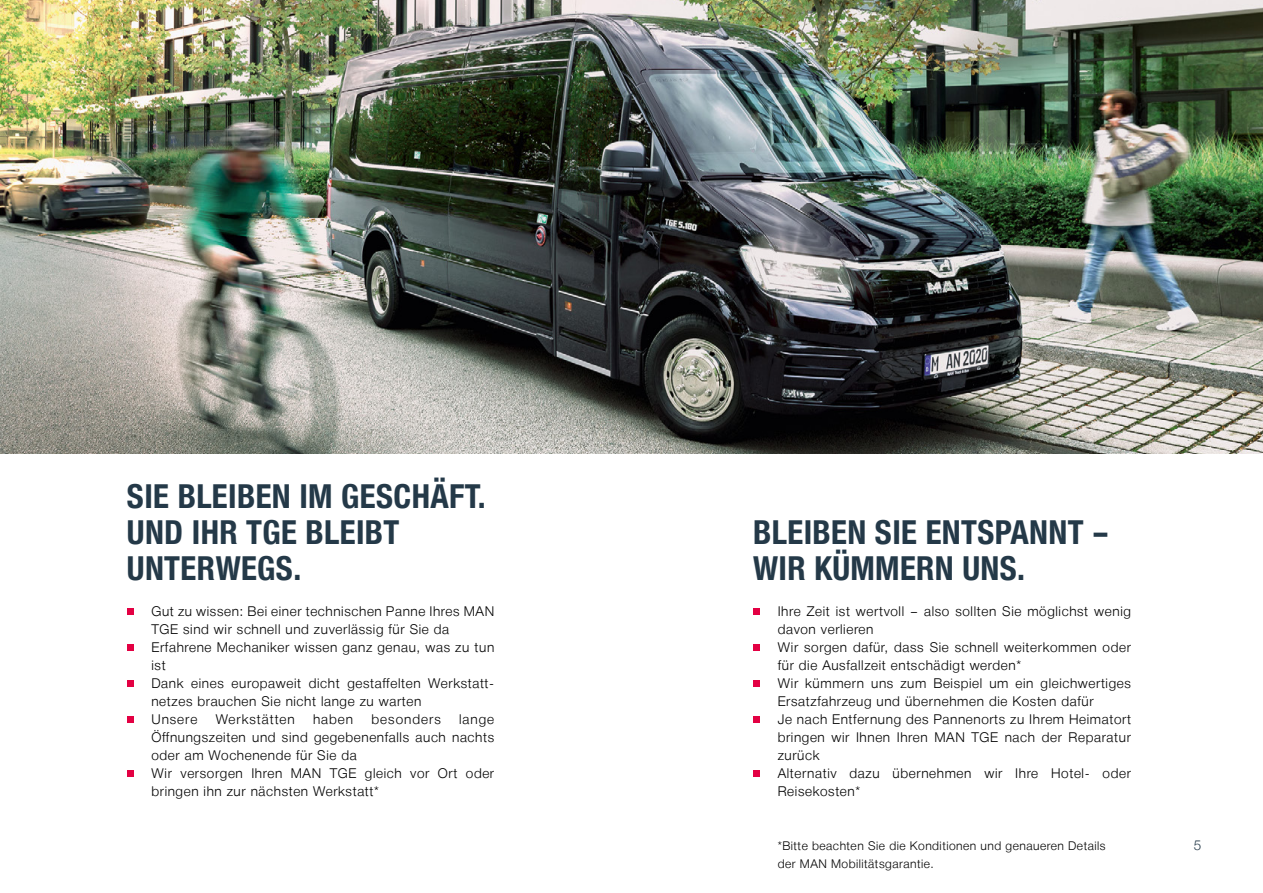
<style>
.page{position:relative;width:1263px;height:893px;background:#fff}
.page>*{position:absolute;margin:0;border:0;box-sizing:border-box;transform-origin:0 0}
.t1{font:700 33px/36px "Man Global Condensed";letter-spacing:.01em;color:#243948}
.t2{font:300 13.5px/18px "Man Global";letter-spacing:.045em;color:#000}
.t3{font:300 13.5px "Man Global";letter-spacing:.07em;color:#000}
.t4{font:300 13.5px "Man Global";color:#243948}
.t5{font:300 12px/18px "Man Global";letter-spacing:.04em;color:#000}
</style>
<div class="page">
<img style="left:0;top:0;width:1263px;height:454px">
<svg style="left:753px;top:644px;width:6px;height:6px"></svg>
<svg style="left:753px;top:608px;width:6px;height:6px"></svg>
<svg style="left:753px;top:680px;width:6px;height:6px"></svg>
<div style="left:127px;top:644px;width:6px;height:7px;background:#e30043"></div>
<div style="left:127px;top:680px;width:6px;height:7px;background:#e30043"></div>
<svg style="left:753px;top:716px;width:6px;height:6px"></svg>
<svg style="left:753px;top:770px;width:6px;height:6px"></svg>
<div style="left:127px;top:608px;width:6px;height:7px;background:#e30043"></div>
<div style="left:127px;top:716px;width:6px;height:7px;background:#e30043"></div>
<div style="left:127px;top:770px;width:6px;height:7px;background:#e30043"></div>
<h1 class="t1" style="left:127px;top:478px;width:360px">SIE BLEIBEN IM GESCHÄFT.<br>UND IHR TGE BLEIBT<br>UNTERWEGS.</h1>
<p class="t2" style="left:151px;top:602px;width:344px">Gut zu wissen: Bei einer technischen Panne Ihres MAN TGE sind wir schnell und zuverlässig für Sie da Erfahrene Mechaniker wissen ganz genau, was zu tun ist<br>Dank eines europaweit dicht gestaffelten Werkstatt&shy;netzes brauchen Sie nicht lange zu warten<br>Unsere</p>
<p class="t3" style="left:216px;top:711px;width:81px">Werkstätten</p>
<p class="t2" style="left:313px;top:710px;width:42px">haben</p>
<p class="t3" style="left:371px;top:711px;width:71px">besonders</p>
<p class="t2" style="left:151px;top:710px;width:344px;text-indent:308px">lange Öffnungszeiten und sind gegebenenfalls auch nachts oder am Wochenende für Sie da<br>Wir versorgen Ihren MAN TGE gleich vor Ort oder bringen ihn zur nächsten Werkstatt*</p>
<h1 class="t1" style="left:753px;top:514px;width:357px">BLEIBEN SIE ENTSPANNT –<br>WIR KÜMMERN UNS.</h1>
<p class="t2" style="left:778px;top:602px;width:355px">Ihre Zeit ist wertvoll – also sollten Sie möglichst wenig davon verlieren<br>Wir sorgen dafür, dass Sie schnell weiterkommen oder für die Ausfallzeit entschädigt werden*<br>Wir kümmern uns zum Beispiel um ein gleichwertiges Ersatzfahrzeug und übernehmen die Kosten dafür<br>Je nach Entfernung des Pannenorts zu Ihrem Heimatort bringen wir Ihnen Ihren MAN TGE nach der Reparatur zurück<br>Alternativ dazu übernehmen wir Ihre Hotel- oder Reisekosten*</p>
<p class="t5" style="left:778px;top:837px;width:329px">*Bitte beachten Sie die Konditionen und genaueren Details der MAN Mobilitätsgarantie.</p>
<p class="t4" style="left:1194px;top:837px;width:9px">5</p>
</div>
